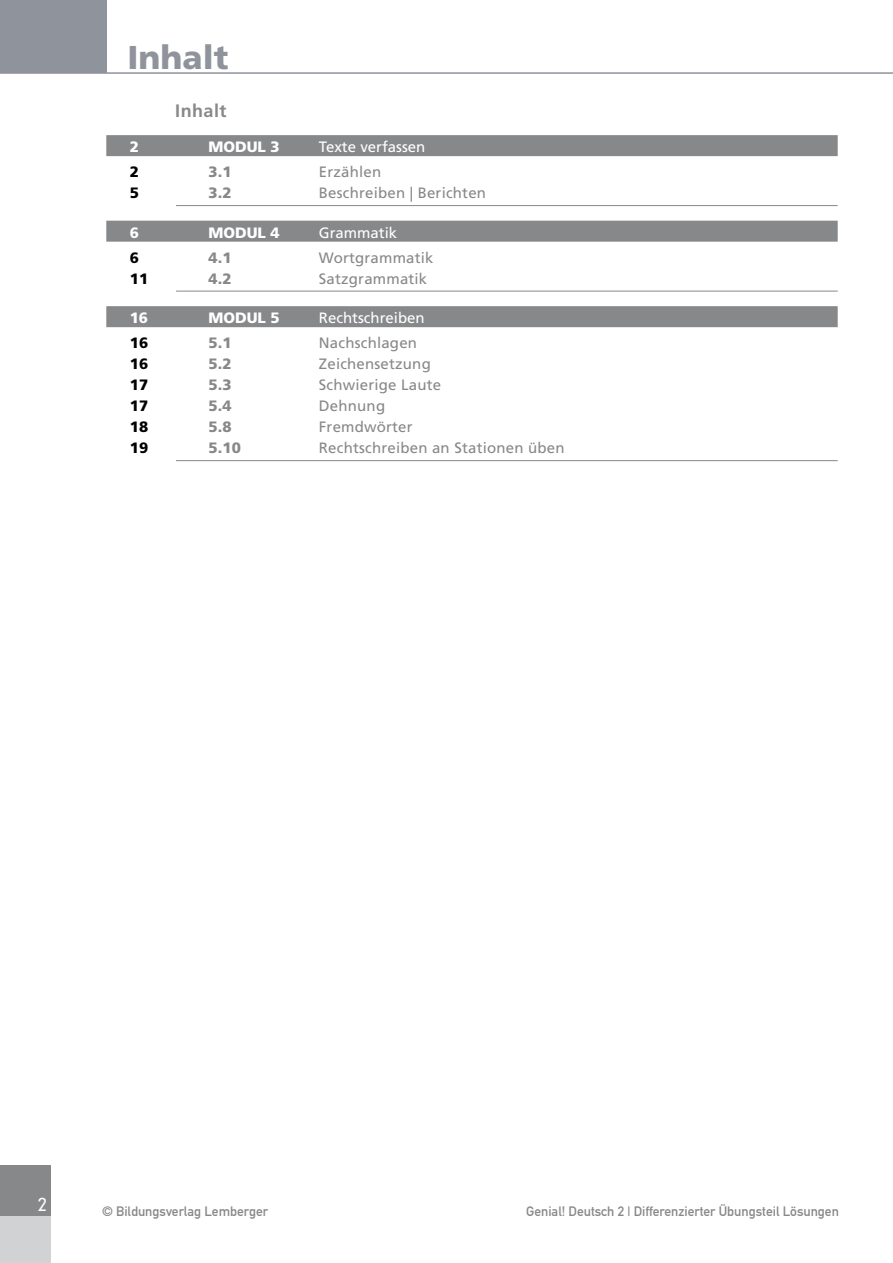
<style>
.page{position:relative;width:893px;height:1263px;background:#fff}
.page>*{position:absolute;margin:0;border:0;box-sizing:border-box;transform-origin:0 0}
.t1{font:900 33px "Frutiger LT Std";color:#8f939b}
.t2{font:700 18px "Frutiger LT Std";letter-spacing:.025em;color:#87888a}
.t3{font:300 18px "DIN Neuzeit Grotesk";color:#fff}
.t4{font:15px "Frutiger LT Std";letter-spacing:.015em;color:#87888a}
.t5{font:15px "Frutiger LT Std";color:#fff}
.t6{font:900 15px "Frutiger LT Std";color:#87888a}
.t7{font:900 15px "Frutiger LT Std";color:#fff}
.t8{font:900 15px "Frutiger LT Std";letter-spacing:.015em;color:#000}
.t9{font:13.5px "DIN Mittelschrift";color:#87888a}
</style>
<div class="page">
<div style="left:0;top:1165px;width:51px;height:51px;background:#87888a"></div>
<div style="left:0;top:1216px;width:51px;height:47px;background:#d1d2d4"></div>
<div style="left:106px;top:135px;width:732px;height:21px;background:#87888a"></div>
<hr style="left:176px;top:205px;width:662px;height:1px;background:#87888a">
<div style="left:106px;top:221px;width:732px;height:21px;background:#87888a"></div>
<hr style="left:176px;top:291px;width:662px;height:1px;background:#87888a">
<div style="left:106px;top:306px;width:732px;height:21px;background:#87888a"></div>
<hr style="left:176px;top:460px;width:662px;height:1px;background:#87888a">
<div style="left:0;top:0;width:106px;height:72px;background:#8f939b"></div>
<hr style="left:0;top:72px;width:893px;height:2px;background:#8f939b">
<h1 class="t1" style="left:128px;top:37px;width:102px">Inhalt</h1>
<p class="t2" style="left:175px;top:100px;width:53px">Inhalt</p>
<p class="t7" style="left:130px;top:138px;width:11px">2</p>
<p class="t7" style="left:208px;top:138px;width:73px">MODUL 3</p>
<p class="t5" style="left:319px;top:138px;width:108px">Texte verfassen</p>
<p class="t8" style="left:130px;top:163px;width:11px">2</p>
<p class="t6" style="left:208px;top:163px;width:25px">3.1</p>
<p class="t4" style="left:319px;top:163px;width:64px">Erzählen</p>
<p class="t8" style="left:130px;top:184px;width:11px">5</p>
<p class="t6" style="left:208px;top:184px;width:25px">3.2</p>
<p class="t4" style="left:319px;top:184px;width:169px">Beschreiben | Berichten</p>
<p class="t7" style="left:130px;top:223px;width:11px">6</p>
<p class="t7" style="left:208px;top:223px;width:73px">MODUL 4</p>
<p class="t5" style="left:319px;top:224px;width:80px">Grammatik</p>
<p class="t8" style="left:130px;top:249px;width:11px">6</p>
<p class="t6" style="left:208px;top:249px;width:25px">4.1</p>
<p class="t4" style="left:319px;top:249px;width:116px">Wortgrammatik</p>
<p class="t8" style="left:130px;top:270px;width:20px">11</p>
<p class="t6" style="left:208px;top:270px;width:25px">4.2</p>
<p class="t4" style="left:319px;top:270px;width:110px">Satzgrammatik</p>
<p class="t7" style="left:130px;top:309px;width:20px">16</p>
<p class="t7" style="left:208px;top:309px;width:73px">MODUL 5</p>
<p class="t5" style="left:319px;top:309px;width:107px">Rechtschreiben</p>
<p class="t8" style="left:130px;top:334px;width:20px">16</p>
<p class="t6" style="left:208px;top:334px;width:25px">5.1</p>
<p class="t4" style="left:319px;top:334px;width:100px">Nachschlagen</p>
<p class="t8" style="left:130px;top:355px;width:20px">16</p>
<p class="t6" style="left:208px;top:355px;width:25px">5.2</p>
<p class="t4" style="left:319px;top:355px;width:113px">Zeichensetzung</p>
<p class="t8" style="left:130px;top:376px;width:20px">17</p>
<p class="t6" style="left:208px;top:376px;width:25px">5.3</p>
<p class="t4" style="left:319px;top:376px;width:124px">Schwierige Laute</p>
<p class="t8" style="left:130px;top:397px;width:20px">17</p>
<p class="t6" style="left:208px;top:397px;width:25px">5.4</p>
<p class="t4" style="left:319px;top:397px;width:68px">Dehnung</p>
<p class="t8" style="left:130px;top:418px;width:20px">18</p>
<p class="t6" style="left:208px;top:418px;width:25px">5.8</p>
<p class="t4" style="left:319px;top:418px;width:95px">Fremdwörter</p>
<p class="t8" style="left:130px;top:439px;width:20px">19</p>
<p class="t6" style="left:208px;top:439px;width:34px">5.10</p>
<p class="t4" style="left:319px;top:439px;width:247px">Rechtschreiben an Stationen üben</p>
<p class="t3" style="left:38px;top:1194px;width:11px">2</p>
<p class="t9" style="left:102px;top:1203px;width:168px">© Bildungsverlag Lemberger</p>
<p class="t9" style="left:526px;top:1203px;width:314px">Genial! Deutsch 2 | Differenzierter Übungsteil Lösungen</p>
</div>
